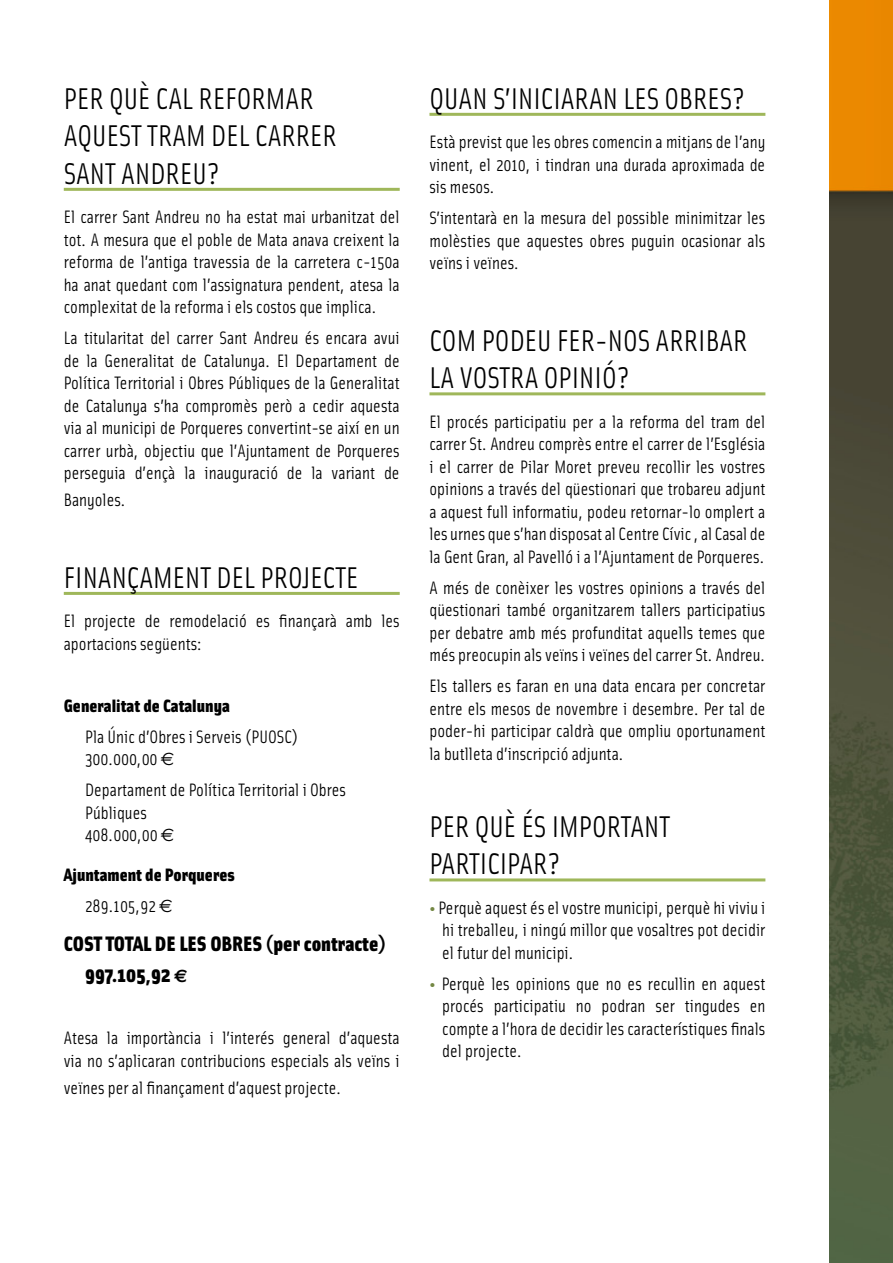
<style>
.page{position:relative;width:893px;height:1263px;background:#fff}
.page>*{position:absolute;margin:0;border:0;box-sizing:border-box;transform-origin:0 0}
.t1{font:30px/37.5px "Solex";color:#000}
.t2{font:900 21px/31px "Solex";color:#000}
.t3{font:18px/22.5px "Solex";color:#000;text-align:justify}
.t4{font:900 18px/31px "Solex";color:#000}
.s1{font-family:"Euro Sans"}
.s2{font-weight:400}
.s3{font-family:"Euro Sans";font-weight:400}
.s4{font-family:"Euro Sans";font-weight:700;font-size:18px}
.s5{font-weight:900;color:#748844}
</style>
<div class="page">
<img style="left:829px;top:0;width:64px;height:1263px">
<hr style="left:64px;top:188px;width:336px;height:3px;background:#9fb75a">
<hr style="left:64px;top:592px;width:336px;height:3px;background:#9fb75a">
<hr style="left:429px;top:113px;width:336px;height:3px;background:#9fb75a">
<hr style="left:429px;top:392px;width:336px;height:3px;background:#9fb75a">
<hr style="left:429px;top:878px;width:336px;height:3px;background:#9fb75a">
<h1 class="t1" style="left:64px;top:78px;width:275px">PER QUÈ CAL REFORMAR<br>AQUEST TRAM DEL CARRER<br>Sant Andreu</h1>
<h1 class="t1" style="left:207px;top:153px;width:14px">?</h1>
<p class="t3" style="left:64px;top:205px;width:337px">El carrer Sant Andreu no ha estat mai urbanitzat del tot. A mesura que el poble de Mata anava creixent la reforma de l’antiga travessia de la carretera c-150a ha anat quedant com l’assignatura pendent, atesa la complexitat de la reforma i els costos que implica.</p>
<p class="t3" style="left:64px;top:326px;width:337px">La titularitat del carrer Sant Andreu és encara avui de la Generalitat de Catalunya. El Departament de Política Territorial i Obres Públiques de la Generalitat de Catalunya s’ha compromès però a cedir aquesta via al municipi de Porqueres convertint-se així en un carrer urbà, objectiu que l’Ajuntament de Porqueres perseguia d’ençà la inauguració de la variant de</p>
<p class="t3" style="left:64px;top:488px;width:64px">Banyoles.</p>
<h1 class="t1" style="left:64px;top:557px;width:296px">FINANÇAMENT DEL PROJECTE</h1>
<p class="t3" style="left:64px;top:609px;width:337px">El projecte de remodelació es finançarà amb les aportacions següents:</p>
<p class="t4" style="left:64px;top:689px;width:168px">Generalitat de Catalunya</p>
<p class="t3" style="left:85px;top:724px;width:215px">Pla Únic d’Obres i Serveis (PUOSC)<br>300.000,00 <span class="s1">€</span></p>
<p class="t3" style="left:85px;top:778px;width:263px;text-align:left">Departament de Política Territorial i Obres<br>Públiques<br>408.000,00 <span class="s1">€</span></p>
<p class="t4" style="left:85px;top:858px;width:151px;text-indent:-21px">Ajuntament de Porqueres<br><span class="s2">289.105,92</span> <span class="s3">€</span></p>
<p class="t2" style="left:85px;top:927px;width:303px;text-indent:-21px">COST TOTAL DE LES OBRES (per contracte)<br>997.105,92 <span class="s4">€</span></p>
<p class="t3" style="left:64px;top:1026px;width:337px">Atesa la importància i l’interés general d’aquesta via no s’aplicaran contribucions especials als veïns i</p>
<p class="t3" style="left:64px;top:1075px;width:279px">veïnes per al finançament d’aquest projecte.</p>
<h1 class="t1" style="left:429px;top:78px;width:317px">QUAN S’INICIARAN LES OBRES?</h1>
<p class="t3" style="left:429px;top:130px;width:337px">Està previst que les obres comencin a mitjans de l’any vinent, el 2010, i tindran una durada aproximada de sis mesos.</p>
<p class="t3" style="left:429px;top:206px;width:337px">S’intentarà en la mesura del possible minimitzar les molèsties que aquestes obres puguin ocasionar als veïns i veïnes.</p>
<h1 class="t1" style="left:429px;top:320px;width:320px">COM PODEU FER-NOS ARRIBAR<br>LA VOSTRA OPINIÓ?</h1>
<p class="t3" style="left:429px;top:409px;width:337px">El procés participatiu per a la reforma del tram del carrer St. Andreu comprès entre el carrer de l’Església i el carrer de Pilar Moret preveu recollir les vostres opinions a través del qüestionari que trobareu adjunt a aquest full informatiu, podeu retornar-lo omplert a les urnes que s’han disposat al Centre Cívic , al Casal de la Gent Gran, al Pavelló i a l’Ajuntament de Porqueres.</p>
<p class="t3" style="left:429px;top:575px;width:337px">A més de conèixer les vostres opinions a través del qüestionari també organitzarem tallers participatius per debatre amb més profunditat aquells temes que més preocupin als veïns i veïnes del carrer St. Andreu.</p>
<p class="t3" style="left:429px;top:674px;width:337px">Els tallers es faran en una data encara per concretar entre els mesos de novembre i desembre. Per tal de poder-hi participar caldrà que ompliu oportunament la butlleta d’inscripció adjunta.</p>
<h1 class="t1" style="left:429px;top:806px;width:242px">PER QUÈ ÉS IMPORTANT<br>PARTICIPAR?</h1>
<p class="t3" style="left:442px;top:895px;width:325px;text-indent:-13px"><span class="s5">•</span> Perquè aquest és el vostre municipi, perquè hi viviu i hi treballeu, i ningú millor que vosaltres pot decidir el futur del municipi.</p>
<p class="t3" style="left:442px;top:971px;width:325px;text-indent:-13px"><span class="s5">•</span> Perquè les opinions que no es recullin en aquest procés participatiu no podran ser tingudes en compte a l’hora de decidir les característiques finals del projecte.</p>
</div>
